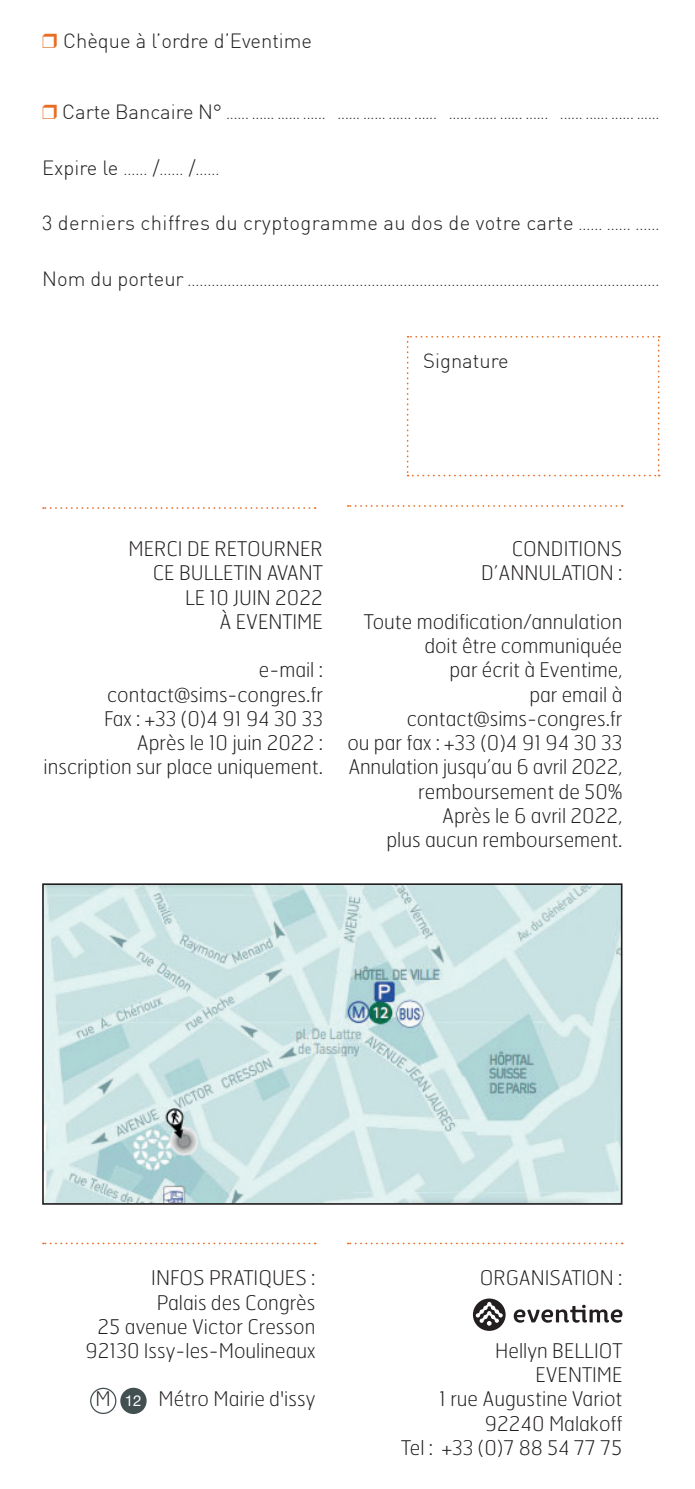
<style>
.page{position:relative;width:695px;height:1489px;background:#fff}
.page>*{position:absolute;margin:0;border:0;box-sizing:border-box;transform-origin:0 0}
.t1{font:100 20.25px/24.2px "Hermes";color:#231f20;text-align:right}
.t2{font:300 20.25px "DIN";letter-spacing:.01em;color:#231f20}
.t3{font:300 15.25px "DIN";color:#231f20}
.t4{font:15.25px "Helvetica Neue";color:#fff}
.s1{font-size:20.25px}
.s2{font-size:15.25px}
</style>
<div class="page">
<svg style="left:348px;top:505px;width:274px;height:2px"></svg>
<svg style="left:43px;top:507px;width:272px;height:2px"></svg>
<svg style="left:43px;top:1242px;width:272px;height:2px"></svg>
<svg style="left:348px;top:1242px;width:274px;height:2px"></svg>
<svg style="left:406px;top:336px;width:253px;height:140px"></svg>
<img style="left:45px;top:886px;width:574px;height:315px">
<div style="left:42px;top:883px;width:580px;height:321px;border:2px solid #231f20"></div>
<div style="left:90px;top:1387px;width:26px;height:26px;border:1px solid #435052;border-radius:50%"></div>
<div style="left:120px;top:1387px;width:27px;height:26px;background:#435052;border-radius:50%"></div>
<svg style="left:513px;top:1304px;width:109px;height:18px"></svg>
<svg style="left:473px;top:1298px;width:32px;height:32px"></svg>
<p class="t2" style="left:63px;top:29px;width:250px">Chèque à l’ordre d’Eventime</p>
<p class="t3" style="left:62px;top:104px;width:598px"><span class="s1">Carte Bancaire N°</span> ...... ...... ...... ...... ...... ...... ...... ...... ...... ...... ...... ...... ...... ...... ...... ......</p>
<p class="t3" style="left:42px;top:160px;width:179px"><span class="s1">Expire le</span> ...... <span class="s1">/</span>...... <span class="s1">/</span>......</p>
<p class="t2" style="left:42px;top:210px;width:618px">3 derniers chiffres du cryptogramme au dos de votre carte <span class="s2">...... ...... ......</span></p>
<p class="t3" style="left:42px;top:271px;width:618px"><span class="s1">Nom du porteur</span> ......................................................................................................................</p>
<p class="t2" style="left:423px;top:349px;width:87px">Signature</p>
<p class="t1" style="left:128px;top:536px;width:196px">MERCI DE RETOURNER<br>CE BULLETIN AVANT<br>LE 10 JUIN 2022<br>À EVENTIME</p>
<p class="t1" style="left:44px;top:657px;width:281px">e-mail : contact@sims-congres.fr<br>Fax : +33 (0)4 91 94 30 33<br>Après le 10 juin 2022 : inscription sur place uniquement.</p>
<p class="t1" style="left:481px;top:536px;width:143px">CONDITIONS<br>D’ANNULATION :</p>
<p class="t1" style="left:347px;top:609px;width:276px">Toute modification/annulation doit être communiquée<br>par écrit à Eventime,<br>par email à contact@sims-congres.fr<br>ou par fax : +33 (0)4 91 94 30 33<br>Annulation jusqu’au 6 avril 2022, remboursement de 50%<br>Après le 6 avril 2022,<br>plus aucun remboursement.</p>
<p class="t1" style="left:85px;top:1265px;width:231px">INFOS PRATIQUES :<br>Palais des Congrès<br>25 avenue Victor Cresson<br>92130 Issy-les-Moulineaux</p>
<p class="t1" style="left:95px;top:1386px;width:17px">M</p>
<p class="t1" style="left:158px;top:1386px;width:158px">Métro Mairie d'issy</p>
<p class="t4" style="left:125px;top:1389px;width:18px">12</p>
<p class="t1" style="left:479px;top:1265px;width:144px">ORGANISATION :</p>
<p class="t1" style="left:401px;top:1337px;width:223px">Hellyn BELLIOT<br>EVENTIME<br>1 rue Augustine Variot<br>92240 Malakoff<br>Tel : +33 (0)7 88 54 77 75</p>
</div>
